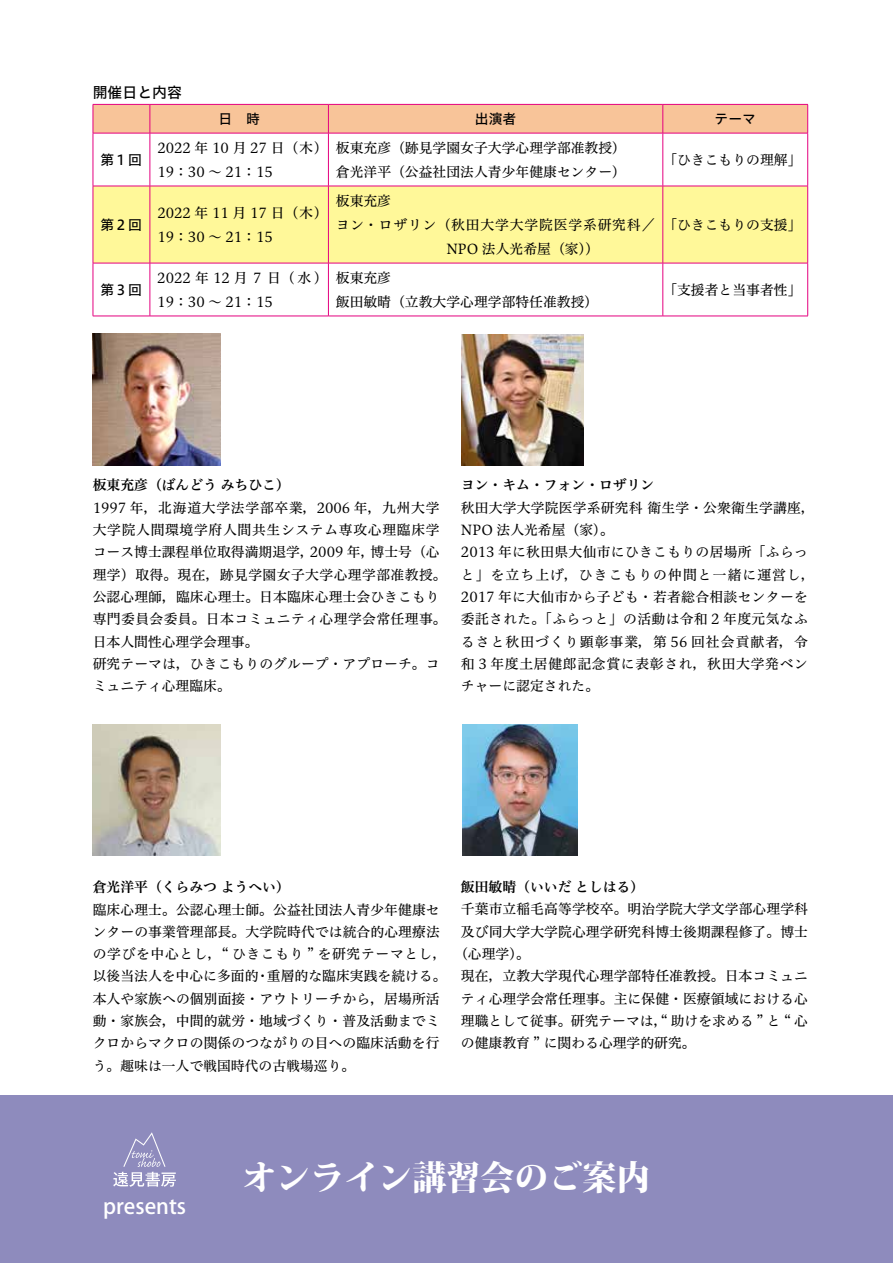
<style>
.page{position:relative;width:893px;height:1263px;background:#fff}
.page>*{position:absolute;margin:0;border:0;box-sizing:border-box;transform-origin:0 0}
.t1{font:800 34.05px "Koz Min Pro";color:#fff}
.t2{font:500 21.3px "Koz Go Pro";color:#fff}
.t3{font:14.85px "Hiragino UD Sans Std W5";color:#000}
.t4{font:13.8px/22.4px "Hiragino UD Serif Std W4";letter-spacing:.005em;color:#000}
.t5{font:13.8px/22.4px "Hiragino UD Serif Std W4";letter-spacing:.05em;color:#000;text-align:right}
.t6{font:13.8px "Hiragino UD Serif Std W6";color:#000}
.t7{font:13.8px "Hiragino UD Serif Std W4";letter-spacing:.045em;color:#000}
.t8{font:13.8px "Hiragino UD Serif Std W4";letter-spacing:.06em;color:#000}
.t9{font:13.8px "Hiragino UD Sans Std W5";color:#000}
.t10{font:13.8px "Hiragino UD Serif Std W4";letter-spacing:.2em;color:#000}
</style>
<div class="page">
<div style="left:94px;top:187px;width:713px;height:76px;background:#fff899"></div>
<svg style="left:93px;top:104px;width:715px;height:29px;background:#f6b897"></svg>
<hr style="left:93px;top:133px;width:57px;height:1px;background:#e4007f">
<hr style="left:93px;top:133px;width:1px;height:53px;background:#e4007f">
<hr style="left:150px;top:133px;width:178px;height:1px;background:#e4007f">
<hr style="left:150px;top:133px;width:1px;height:53px;background:#e4007f">
<hr style="left:328px;top:133px;width:335px;height:1px;background:#e4007f">
<hr style="left:328px;top:133px;width:1px;height:53px;background:#e4007f">
<hr style="left:663px;top:133px;width:145px;height:1px;background:#e4007f">
<hr style="left:663px;top:133px;width:1px;height:53px;background:#e4007f">
<hr style="left:807px;top:133px;width:1px;height:53px;background:#e4007f">
<hr style="left:93px;top:186px;width:57px;height:1px;background:#e4007f">
<hr style="left:93px;top:186px;width:1px;height:77px;background:#e4007f">
<hr style="left:150px;top:186px;width:178px;height:1px;background:#e4007f">
<hr style="left:150px;top:186px;width:1px;height:77px;background:#e4007f">
<hr style="left:328px;top:186px;width:335px;height:1px;background:#e4007f">
<hr style="left:328px;top:186px;width:1px;height:77px;background:#e4007f">
<hr style="left:663px;top:186px;width:145px;height:1px;background:#e4007f">
<hr style="left:663px;top:186px;width:1px;height:77px;background:#e4007f">
<hr style="left:807px;top:186px;width:1px;height:77px;background:#e4007f">
<hr style="left:93px;top:263px;width:57px;height:1px;background:#e4007f">
<hr style="left:93px;top:263px;width:1px;height:53px;background:#e4007f">
<hr style="left:150px;top:263px;width:178px;height:1px;background:#e4007f">
<hr style="left:150px;top:263px;width:1px;height:53px;background:#e4007f">
<hr style="left:328px;top:263px;width:335px;height:1px;background:#e4007f">
<hr style="left:328px;top:263px;width:1px;height:53px;background:#e4007f">
<hr style="left:663px;top:263px;width:145px;height:1px;background:#e4007f">
<hr style="left:663px;top:263px;width:1px;height:53px;background:#e4007f">
<hr style="left:807px;top:263px;width:1px;height:53px;background:#e4007f">
<hr style="left:93px;top:316px;width:57px;height:1px;background:#e4007f">
<hr style="left:150px;top:316px;width:178px;height:1px;background:#e4007f">
<hr style="left:328px;top:316px;width:335px;height:1px;background:#e4007f">
<hr style="left:663px;top:316px;width:145px;height:1px;background:#e4007f">
<img style="left:93px;top:334px;width:127px;height:131px">
<img style="left:93px;top:724px;width:127px;height:132px">
<img style="left:462px;top:334px;width:121px;height:131px">
<img style="left:462px;top:724px;width:116px;height:131px">
<div style="left:0;top:1096px;width:893px;height:167px;background:#8e8bbd"></div>
<svg style="left:113px;top:1132px;width:63px;height:55px"></svg>
<p class="t3" style="left:93px;top:81px;width:91px">開催日と内容</p>
<p class="t9" style="left:100px;top:149px;width:43px">第１回</p>
<p class="t9" style="left:218px;top:108px;width:43px">日　時</p>
<p class="t4" style="left:157px;top:136px;width:172px">2022 年 10 月 27 日（木(</p>
<p class="t4" style="left:157px;top:160px;width:117px">19：30~21：15</p>
<p class="t9" style="left:475px;top:108px;width:43px">出演者</p>
<p class="t4" style="left:336px;top:136px;width:292px">板東充彦（跡見学園女子大学心理学部准教授(</p>
<p class="t4" style="left:336px;top:160px;width:292px">倉光洋平（公益社団法人青少年健康センター）</p>
<p class="t9" style="left:714px;top:108px;width:43px">テーマ</p>
<p class="t4" style="left:663px;top:148px;width:140px">「ひきこもりの理解「</p>
<p class="t9" style="left:100px;top:214px;width:43px">第２回</p>
<p class="t4" style="left:157px;top:201px;width:172px">2022 年 11 月 17 日（木(</p>
<p class="t4" style="left:157px;top:225px;width:117px">19：30~21：15</p>
<p class="t4" style="left:336px;top:188px;width:57px">板東充彦</p>
<p class="t8" style="left:336px;top:214px;width:321px">ヨン・ロザリン（秋田大学大学院医学系研究科／</p>
<p class="t4" style="left:446px;top:237px;width:155px">NPO 法人光希屋（家 ((</p>
<p class="t4" style="left:663px;top:213px;width:140px">「ひきこもりの支援「</p>
<p class="t9" style="left:100px;top:279px;width:43px">第３回</p>
<p class="t10" style="left:157px;top:267px;width:172px">2022年12月７日（水(</p>
<p class="t4" style="left:157px;top:290px;width:117px">19：30~21：15</p>
<p class="t4" style="left:336px;top:266px;width:57px">板東充彦</p>
<p class="t4" style="left:336px;top:290px;width:264px">飯田敏晴（立教大学心理学部特任准教授）</p>
<p class="t4" style="left:663px;top:278px;width:140px">「支援者と当事者性「</p>
<p class="t6" style="left:93px;top:475px;width:199px">板東充彦（ばんどうみちひこ(</p>
<p class="t5" style="left:93px;top:496px;width:348px">1997 年，北海道大学法学部卒業，2006 年，九州大学大学院人間環境学府人間共生システム専攻心理臨床学博士号（心</p>
<p class="t4" style="left:93px;top:540px;width:355px">コース博士課程単位取得満期退学，2009 年，<br>理学）取得。現在，跡見学園女子大学心理学部准教授。公認心理師，臨床心理士。日本臨床心理士会ひきこもり専門委員会委員。日本コミュニティ心理学会常任理事。日本人間性心理学会理事。<br>研究テーマは，ひきこもりのグループ・アプローチ。コミュニティ心理臨床。</p>
<p class="t6" style="left:461px;top:475px;width:195px">ヨン・キム・フォン・ロザリン</p>
<p class="t4" style="left:461px;top:495px;width:355px">秋田大学大学院医学系研究科衛生学・公衆衛生学講座，<br>NPO 法人光希屋（家。(<br>2013 年に秋田県大仙市にひきこもりの居場所「ふらっと」を立ち上げ，ひきこもりの仲間と一緒に運営し，<br>2017 年に大仙市から子ども・若者総合相談センターを委託された。「ふらっと」の活動は令和 2 年度元気なふるさと秋田づくり顕彰事業，第 56 回社会貢献者，令和 3 年度土居健郎記念賞に表彰され，秋田大学発ベンチャーに認定された。</p>
<p class="t6" style="left:93px;top:876px;width:199px">倉光洋平（くらみつようへい(</p>
<p class="t4" style="left:93px;top:897px;width:348px">臨床心理士。公認心理士師。公益社団法人青少年健康セ</p>
<p class="t4" style="left:93px;top:920px;width:349px">ンターの事業管理部長。大学院時代では統合的心理療法</p>
<p class="t7" style="left:93px;top:943px;width:355px">の学びを中心とし，“ ひきこもり ” を研究テーマとし，</p>
<p class="t4" style="left:267px;top:964px;width:181px">重層的な臨床実践を続ける。</p>
<p class="t4" style="left:93px;top:964px;width:348px">以後当法人を中心に多面的<br>本人や家族への個別面接・アウトリーチから，居場所活動・家族会，中間的就労・地域づくり・普及活動までミクロからマクロの関係のつながりの目への臨床活動を行う。趣味は一人で戦国時代の古戦場巡り。</p>
<p class="t4" style="left:256px;top:964px;width:15px">・</p>
<p class="t6" style="left:461px;top:876px;width:185px">飯田敏晴（いいだとしはる(</p>
<p class="t4" style="left:461px;top:897px;width:349px">千葉市立稲毛高等学校卒。明治学院大学文学部心理学科</p>
<p class="t4" style="left:461px;top:919px;width:349px">及び同大学大学院心理学研究科博士後期課程修了。博士</p>
<p class="t4" style="left:454px;top:942px;width:78px">（心理学。(</p>
<p class="t4" style="left:461px;top:964px;width:348px">現在，立教大学現代心理学部特任准教授。日本コミュニ</p>
<p class="t4" style="left:461px;top:986px;width:348px">ティ心理学会常任理事。主に保健・医療領域における心</p>
<p class="t4" style="left:461px;top:1009px;width:348px">理職として従事。研究テーマは “，助けを求める ” と “ 心</p>
<p class="t4" style="left:461px;top:1031px;width:236px">の健康教育 ” に関わる心理学的研究。</p>
<h2 class="t2" style="left:103px;top:1192px;width:84px">presents</h2>
<h1 class="t1" style="left:242px;top:1152px;width:410px">オンライン講習会のご案内</h1>
</div>
